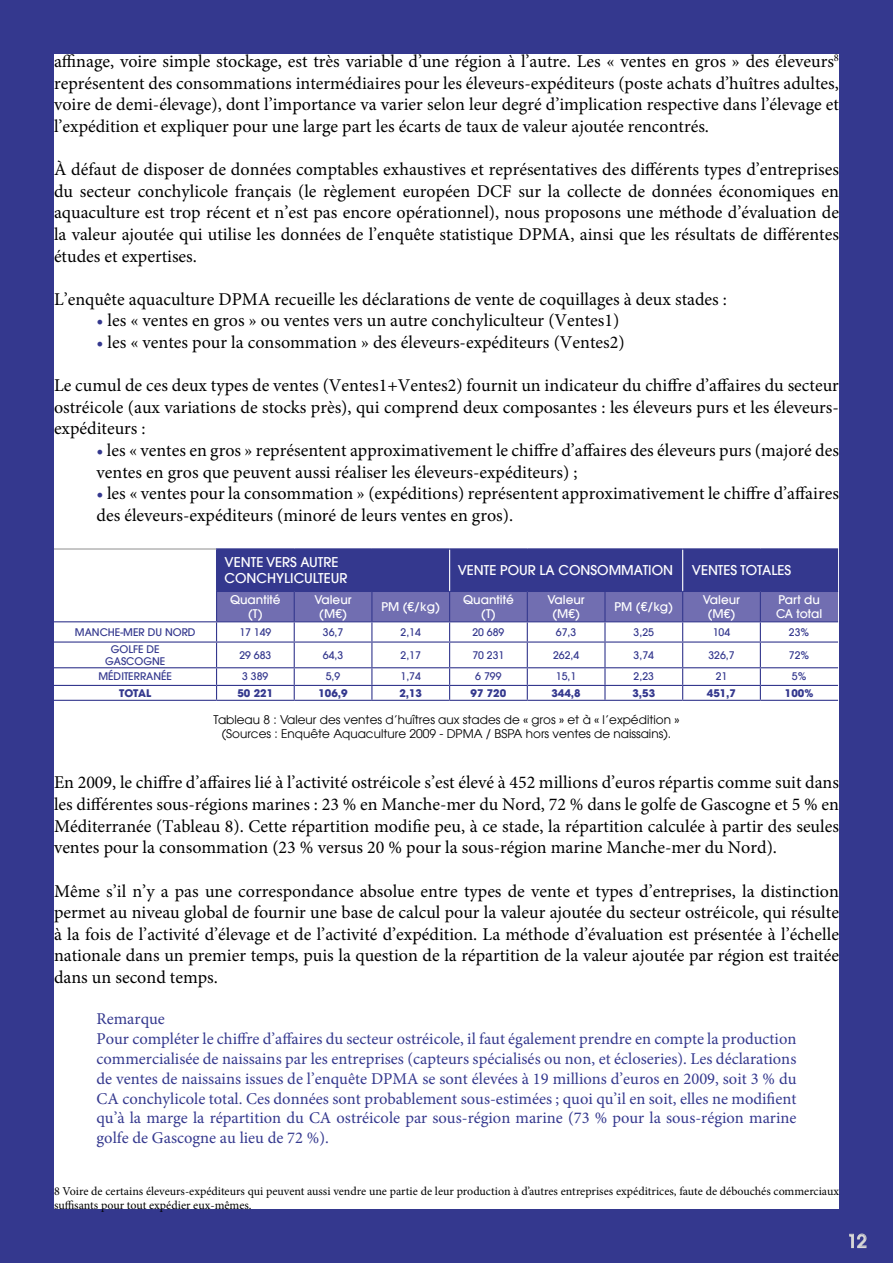
<style>
.page{position:relative;width:893px;height:1263px;background:#34388e}
.page>*{position:absolute;margin:0;border:0;box-sizing:border-box;transform-origin:0 0}
.t1{font:18px/21.6px "Minion Pro";color:#000;text-align:justify}
.t2{font:500 18px "Avant Garde LT";color:#dadada}
.t3{font:16.5px/19.8px "Minion Pro";color:#34388e}
.t4{font:500 13.5px/16.2px "Avant Garde LT";color:#fff}
.t5{font:12px/14.4px "Minion Pro";color:#000}
.t6{font:12px/14.4px "Avant Garde LT";color:#000;text-align:center}
.t7{font:500 12px/14.4px "Avant Garde LT";color:#fff;text-align:center}
.t8{font:500 10.5px/12.6px "Avant Garde LT";color:#34388e;text-align:center}
.t9{font:700 10.5px "Avant Garde LT";color:#34388e}
.s1{color:#34388e}
</style>
<div class="page">
<div style="left:54px;top:54px;width:785px;height:1155px;background:#fff"></div>
<svg style="left:849px;top:1233px;width:18px;height:15px"></svg>
<hr style="left:54px;top:548px;width:162px;height:1px;background:#c0c0c0">
<hr style="left:217px;top:700px;width:77px;height:1px;background:#34388e">
<hr style="left:294px;top:700px;width:78px;height:1px;background:#34388e">
<hr style="left:372px;top:700px;width:78px;height:1px;background:#34388e">
<hr style="left:450px;top:700px;width:77px;height:1px;background:#34388e">
<hr style="left:527px;top:700px;width:78px;height:1px;background:#34388e">
<hr style="left:605px;top:700px;width:78px;height:1px;background:#34388e">
<hr style="left:683px;top:700px;width:77px;height:1px;background:#34388e">
<hr style="left:760px;top:700px;width:78px;height:1px;background:#34388e">
<hr style="left:216px;top:548px;width:78px;height:1px;background:#34388e">
<hr style="left:294px;top:548px;width:78px;height:1px;background:#34388e">
<hr style="left:372px;top:548px;width:78px;height:1px;background:#34388e">
<hr style="left:450px;top:548px;width:77px;height:1px;background:#34388e">
<hr style="left:527px;top:548px;width:78px;height:1px;background:#34388e">
<hr style="left:605px;top:548px;width:78px;height:1px;background:#34388e">
<hr style="left:683px;top:548px;width:77px;height:1px;background:#34388e">
<hr style="left:760px;top:548px;width:78px;height:1px;background:#34388e">
<svg style="left:54px;top:549px;width:784px;height:151px"></svg>
<hr style="left:54px;top:700px;width:163px;height:1px;background:#34388e">
<p class="t1" style="left:54px;top:51px;width:786px">affinage, voire simple stockage, est très variable d’une région à l’autre. Les « ventes en gros » des éleveurs<sup>8 </sup>représentent des consommations intermédiaires pour les éleveurs-expéditeurs (poste achats d’huîtres adultes, voire de demi-élevage), dont l’importance va varier selon leur degré d’implication respective dans l’élevage et l’expédition et expliquer pour une large part les écarts de taux de valeur ajoutée rencontrés.</p>
<p class="t1" style="left:54px;top:159px;width:786px">À défaut de disposer de données comptables exhaustives et représentatives des différents types d’entreprises du secteur conchylicole français (le règlement européen DCF sur la collecte de données économiques en aquaculture est trop récent et n’est pas encore opérationnel), nous proposons une méthode d’évaluation de la valeur ajoutée qui utilise les données de l’enquête statistique DPMA, ainsi que les résultats de différentes études et expertises.</p>
<p class="t1" style="left:54px;top:288px;width:674px">L’enquête aquaculture DPMA recueille les déclarations de vente de coquillages à deux stades :</p>
<p class="t1" style="left:97px;top:310px;width:524px"><span class="s1">•</span> les « ventes en gros » ou ventes vers un autre conchyliculteur (Ventes1)</p>
<p class="t1" style="left:97px;top:331px;width:530px"><span class="s1">•</span> les « ventes pour la consommation » des éleveurs-expéditeurs (Ventes2)</p>
<p class="t1" style="left:54px;top:375px;width:786px">Le cumul de ces deux types de ventes (Ventes1+Ventes2) fournit un indicateur du chiffre d’affaires du secteur ostréicole (aux variations de stocks près), qui comprend deux composantes : les éleveurs purs et les éleveurs&shy;expéditeurs :</p>
<p class="t1" style="left:97px;top:439px;width:744px"><span class="s1">•</span> les « ventes en gros » représentent approximativement le chiffre d’affaires des éleveurs purs (majoré des ventes en gros que peuvent aussi réaliser les éleveurs-expéditeurs) ;</p>
<p class="t1" style="left:97px;top:483px;width:744px"><span class="s1">•</span> les « ventes pour la consommation » (expéditions) représentent approximativement le chiffre d’affaires des éleveurs-expéditeurs (minoré de leurs ventes en gros).</p>
<p class="t4" style="left:225px;top:554px;width:124px">VENTE VERS AUTRE<br>CONCHYLICULTEUR</p>
<p class="t4" style="left:458px;top:562px;width:217px">VENTE POUR LA CONSOMMATION</p>
<p class="t4" style="left:692px;top:562px;width:101px">VENTES TOTALES</p>
<p class="t7" style="left:230px;top:592px;width:52px">Quantité (T)</p>
<p class="t7" style="left:314px;top:592px;width:39px">Valeur (M€)</p>
<p class="t7" style="left:381px;top:599px;width:60px">PM (€/kg)</p>
<p class="t7" style="left:463px;top:592px;width:52px">Quantité (T)</p>
<p class="t7" style="left:548px;top:592px;width:39px">Valeur (M€)</p>
<p class="t7" style="left:615px;top:599px;width:60px">PM (€/kg)</p>
<p class="t7" style="left:703px;top:592px;width:39px">Valeur (M€)</p>
<p class="t7" style="left:776px;top:592px;width:48px;text-align:left">Part du<br>CA total</p>
<p class="t8" style="left:75px;top:626px;width:122px">MANCHE-MER DU NORD</p>
<p class="t8" style="left:239px;top:626px;width:34px">17 149</p>
<p class="t8" style="left:323px;top:626px;width:22px">36,7</p>
<p class="t8" style="left:401px;top:626px;width:22px">2,14</p>
<p class="t8" style="left:472px;top:626px;width:34px">20 689</p>
<p class="t8" style="left:556px;top:626px;width:22px">67,3</p>
<p class="t8" style="left:634px;top:626px;width:22px">3,25</p>
<p class="t8" style="left:713px;top:626px;width:19px">104</p>
<p class="t8" style="left:789px;top:626px;width:22px">23%</p>
<p class="t8" style="left:105px;top:642px;width:62px">GOLFE DE<br>GASCOGNE</p>
<p class="t8" style="left:239px;top:649px;width:34px">29 683</p>
<p class="t8" style="left:323px;top:649px;width:22px">64,3</p>
<p class="t8" style="left:401px;top:649px;width:22px">2,17</p>
<p class="t8" style="left:472px;top:649px;width:34px">70 231</p>
<p class="t8" style="left:553px;top:649px;width:28px">262,4</p>
<p class="t8" style="left:634px;top:649px;width:22px">3,74</p>
<p class="t8" style="left:708px;top:649px;width:28px">326,7</p>
<p class="t8" style="left:789px;top:649px;width:22px">72%</p>
<p class="t8" style="left:98px;top:670px;width:75px">MÉDITERRANÉE</p>
<p class="t8" style="left:242px;top:670px;width:28px">3 389</p>
<p class="t8" style="left:326px;top:670px;width:16px">5,9</p>
<p class="t8" style="left:401px;top:670px;width:22px">1,74</p>
<p class="t8" style="left:475px;top:670px;width:28px">6 799</p>
<p class="t8" style="left:556px;top:670px;width:22px">15,1</p>
<p class="t8" style="left:634px;top:670px;width:22px">2,23</p>
<p class="t8" style="left:716px;top:670px;width:13px">21</p>
<p class="t8" style="left:792px;top:670px;width:16px">5%</p>
<p class="t9" style="left:119px;top:686px;width:33px">TOTAL</p>
<p class="t9" style="left:237px;top:686px;width:37px">50 221</p>
<p class="t9" style="left:318px;top:686px;width:31px">106,9</p>
<p class="t9" style="left:399px;top:686px;width:24px">2,13</p>
<p class="t9" style="left:471px;top:686px;width:37px">97 720</p>
<p class="t9" style="left:551px;top:686px;width:31px">344,8</p>
<p class="t9" style="left:632px;top:686px;width:24px">3,53</p>
<p class="t9" style="left:707px;top:686px;width:31px">451,7</p>
<p class="t9" style="left:785px;top:686px;width:30px">100%</p>
<p class="t6" style="left:213px;top:712px;width:467px">Tableau 8 : Valeur des ventes d’huîtres aux stades de « gros » et à « l’expédition » (Sources : Enquête Aquaculture 2009 - DPMA / BSPA hors ventes de naissains).</p>
<p class="t1" style="left:54px;top:772px;width:786px">En 2009, le chiffre d’affaires lié à l’activité ostréicole s’est élevé à 452 millions d’euros répartis comme suit dans les différentes sous-régions marines : 23 % en Manche-mer du Nord, 72 % dans le golfe de Gascogne et 5 % en Méditerranée (Tableau 8). Cette répartition modifie peu, à ce stade, la répartition calculée à partir des seules ventes pour la consommation (23 % versus 20 % pour la sous-région marine Manche-mer du Nord).</p>
<p class="t1" style="left:54px;top:880px;width:786px">Même s’il n’y a pas une correspondance absolue entre types de vente et types d’entreprises, la distinction permet au niveau global de fournir une base de calcul pour la valeur ajoutée du secteur ostréicole, qui résulte à la fois de l’activité d’élevage et de l’activité d’expédition. La méthode d’évaluation est présentée à l’échelle nationale dans un premier temps, puis la question de la répartition de la valeur ajoutée par région est traitée dans un second temps.</p>
<p class="t3" style="left:97px;top:1009px;width:701px">Remarque<br>Pour compléter le chiffre d’affaires du secteur ostréicole, il faut également prendre en compte la production commercialisée de naissains par les entreprises (capteurs spécialisés ou non, et écloseries). Les déclarations de ventes de naissains issues de l’enquête DPMA se sont élevées à 19 millions d’euros en 2009, soit 3 % du CA conchylicole total. Ces données sont probablement sous-estimées ; quoi qu’il en soit, elles ne modifient qu’à la marge la répartition du CA ostréicole par sous-région marine (73 % pour la sous-région marine golfe de Gascogne au lieu de 72 %).</p>
<p class="t5" style="left:54px;top:1183px;width:786px">8 Voire de certains éleveurs-expéditeurs qui peuvent aussi vendre une partie de leur production à d’autres entreprises expéditrices, faute de débouchés commerciaux suffisants pour tout expédier eux-mêmes.</p>
<p class="t2" style="left:847px;top:1230px;width:21px">12</p>
</div>
